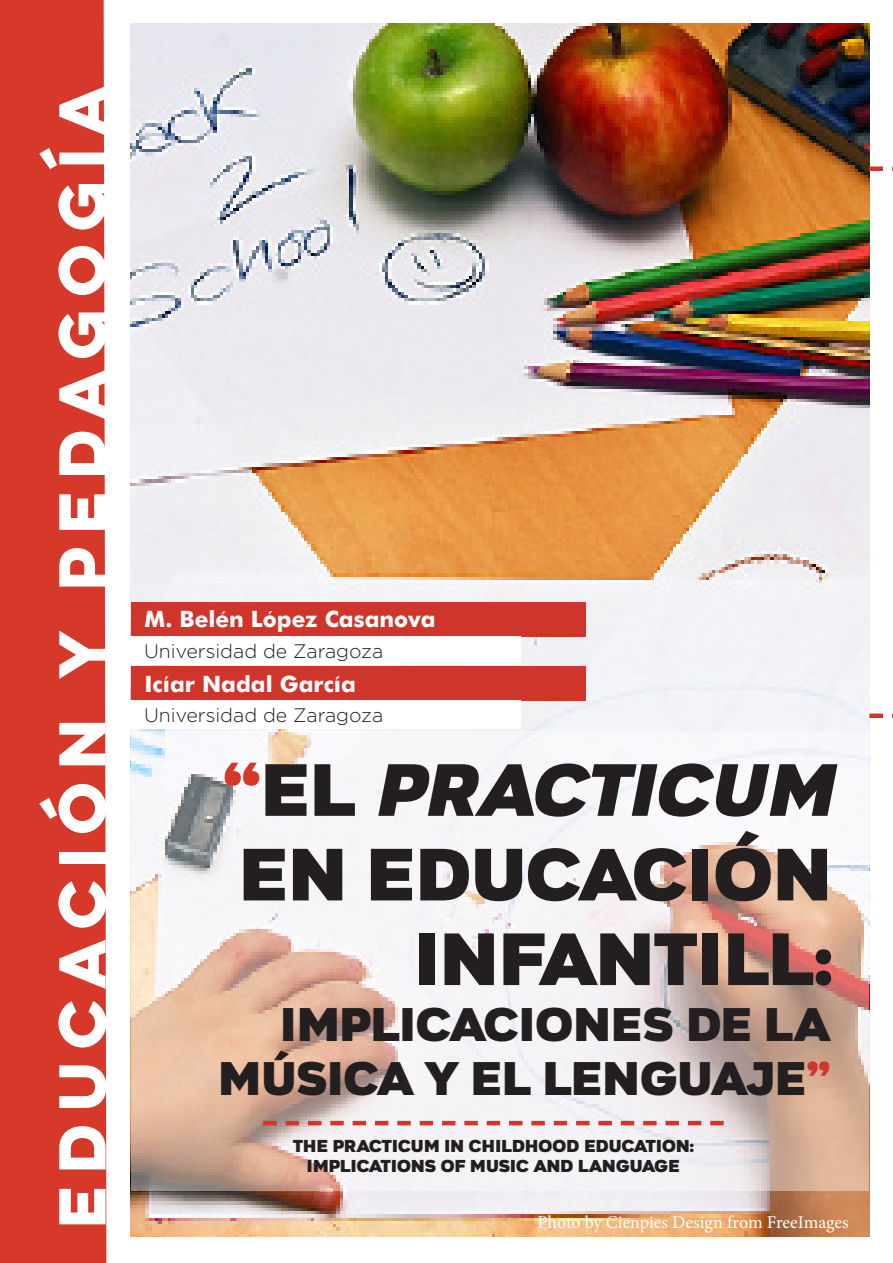
<style>
.page{position:relative;width:893px;height:1263px;background:#fff}
.page>*{position:absolute;margin:0;border:0;box-sizing:border-box;transform-origin:0 0}
.t1{font:70.5px/84.6px "Gretaros";color:#231f20;text-align:right}
.t2{font:700 59.25px "Lulo Clean W01 One";color:#fff}
.t3{font:45px/54px "Gretaros";color:#231f20;text-align:right}
.t4{font:700 22.5px "Futura";color:#fff}
.t5{font:300 19.5px "Gotham";color:#231f20}
.t6{font:18px "Minion Pro";letter-spacing:-.005em;color:#fff}
.t7{font:16.5px "Gretaros";color:#231f20}
.s1{font-size:72px;color:#d6382a}
.s2{font-style:italic}
.s3{color:#d1352b}
</style>
<div class="page">
<img style="left:131px;top:23px;width:738px;height:1213px">
<svg style="left:131px;top:731px;width:737px;height:460px;fill:#f4f3f6"></svg>
<div style="left:0;top:0;width:106px;height:1263px;background:#d6382a"></div>
<div style="left:131px;top:666px;width:454px;height:34px;background:#cf352b"></div>
<svg style="left:263px;top:1121px;width:461px;height:4px"></svg>
<div style="left:131px;top:700px;width:390px;height:29px;background:#fff"></div>
<div style="left:131px;top:602px;width:454px;height:34px;background:#cf352b"></div>
<div style="left:131px;top:636px;width:390px;height:29px;background:#fff"></div>
<svg style="left:869px;top:713px;width:24px;height:5px"></svg>
<svg style="left:869px;top:166px;width:24px;height:5px"></svg>
<p class="t2" style="left:39px;top:1228px;width:1157px;rotate:-90deg">EDUCACIÓN Y PEDAGOGÍA</p>
<p class="t4" style="left:145px;top:603px;width:293px">M. Belén López Casanova</p>
<p class="t5" style="left:144px;top:640px;width:241px">Universidad de Zaragoza</p>
<p class="t4" style="left:145px;top:667px;width:213px">Icíar Nadal García</p>
<p class="t5" style="left:144px;top:704px;width:241px">Universidad de Zaragoza</p>
<p class="t1" style="left:223px;top:750px;width:630px"><span class="s1">“</span> E L <span class="s2">PRACTICUM<br></span>EN EDUCACIÓN<br>INFANTILL:</p>
<p class="t3" style="left:219px;top:999px;width:613px">IMPLICACIONES DE LA<br>MÚSICA Y EL LENGUAJE<span class="s3">”</span></p>
<p class="t7" style="left:293px;top:1135px;width:403px">THE PRACTICUM IN CHILDHOOD EDUCATION:</p>
<p class="t7" style="left:307px;top:1155px;width:375px">IMPLICATIONS OF MUSIC AND LANGUAGE</p>
<p class="t6" style="left:537px;top:1210px;width:313px">Photo by Cienpies Design from FreeImages</p>
</div>
